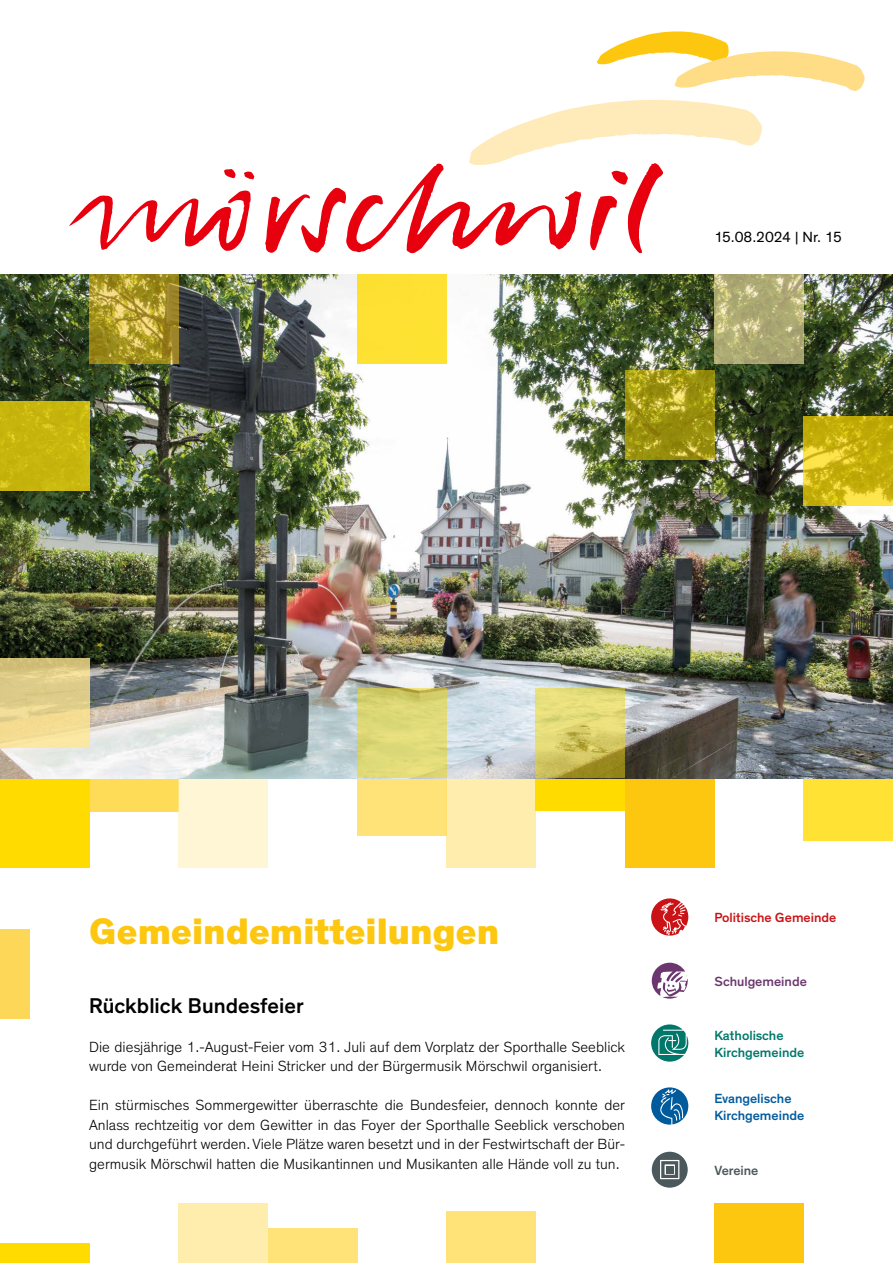
<style>
.page{position:relative;width:893px;height:1263px;background:#fff}
.page>*{position:absolute;margin:0;border:0;box-sizing:border-box;transform-origin:0 0}
.t1{font:800 37.5px "Theinhardt";letter-spacing:.005em;color:#fdc710}
.t2{font:500 21.75px "Theinhardt";color:#000}
.t3{font:300 15px/19.5px "Theinhardt";color:#000}
.t4{font:15px "Theinhardt";letter-spacing:-.005em;color:#000}
.t5{font:500 13.5px/17.2px "Theinhardt";color:#005b9d}
.t6{font:500 13.5px/17.2px "Theinhardt";color:#00776b}
.t7{font:500 13.5px "Theinhardt";color:#ca1317}
.t8{font:500 13.5px "Theinhardt";color:#6b376e}
.t9{font:500 13.5px "Theinhardt";color:#4b585c}
</style>
<div class="page">
<div style="left:89px;top:768px;width:90px;height:44px;background:#ffdc58"></div>
<div style="left:0;top:768px;width:89px;height:99px;background:#ffdb00"></div>
<div style="left:446px;top:768px;width:90px;height:99px;background:#ffedad"></div>
<div style="left:179px;top:768px;width:89px;height:99px;background:#fff6d6"></div>
<div style="left:625px;top:768px;width:89px;height:99px;background:#fdc710"></div>
<div style="left:357px;top:768px;width:89px;height:68px;background:#ffe379"></div>
<div style="left:804px;top:768px;width:89px;height:73px;background:#ffe233"></div>
<div style="left:536px;top:768px;width:89px;height:42px;background:#ffdb00"></div>
<img style="left:0;top:274px;width:893px;height:504px">
<svg style="left:651px;top:898px;width:37px;height:38px"></svg>
<svg style="left:652px;top:963px;width:36px;height:36px"></svg>
<svg style="left:651px;top:1024px;width:37px;height:38px"></svg>
<svg style="left:651px;top:1087px;width:37px;height:37px"></svg>
<svg style="left:652px;top:1152px;width:36px;height:36px"></svg>
<svg style="left:0;top:658px;width:89px;height:90px;background:#e6d38d"></svg>
<svg style="left:536px;top:689px;width:89px;height:89px;background:#d3c864"></svg>
<svg style="left:714px;top:274px;width:90px;height:89px;background:#b4af7a"></svg>
<svg style="left:357px;top:689px;width:89px;height:89px;background:#dcd775"></svg>
<svg style="left:89px;top:274px;width:90px;height:89px;background:#ae9a2f"></svg>
<svg style="left:804px;top:416px;width:89px;height:89px;background:#ceb817"></svg>
<svg style="left:625px;top:371px;width:89px;height:89px;background:#a49918"></svg>
<div style="left:357px;top:274px;width:89px;height:89px;background:#fee132"></div>
<div style="left:0;top:402px;width:89px;height:89px;background:#c7b50d"></div>
<svg style="left:469px;top:105px;width:172px;height:149px"></svg>
<div style="left:179px;top:1203px;width:89px;height:60px;background:#ffedad"></div>
<div style="left:0;top:1243px;width:89px;height:20px;background:#ffdb00"></div>
<div style="left:714px;top:1203px;width:90px;height:60px;background:#fdc710"></div>
<div style="left:268px;top:1228px;width:89px;height:35px;background:#ffe379"></div>
<div style="left:446px;top:1211px;width:90px;height:52px;background:#ffe379"></div>
<div style="left:0;top:930px;width:30px;height:89px;background:#fdd758"></div>
<svg style="left:224px;top:169px;width:11px;height:9px"></svg>
<svg style="left:244px;top:171px;width:10px;height:9px"></svg>
<svg style="left:69px;top:190px;width:182px;height:61px"></svg>
<svg style="left:265px;top:162px;width:317px;height:92px"></svg>
<svg style="left:588px;top:31px;width:277px;height:222px"></svg>
<p class="t4" style="left:714px;top:228px;width:129px">15.08.2024 | Nr. 15</p>
<h1 class="t1" style="left:89px;top:908px;width:412px">Gemeindemitteilungen</h1>
<h2 class="t2" style="left:89px;top:992px;width:216px">Rückblick Bundesfeier</h2>
<p class="t3" style="left:89px;top:1037px;width:537px">Die diesjährige 1.-August-Feier vom 31. Juli auf dem Vorplatz der Sporthalle Seeblick wurde von Gemeinderat Heini Stricker und der Bürgermusik Mörschwil organisiert.</p>
<p class="t3" style="left:89px;top:1095px;width:537px;text-align:justify">Ein stürmisches Sommergewitter überraschte die Bundesfeier, dennoch konnte der Anlass rechtzeitig vor dem Gewitter in das Foyer der Sporthalle Seeblick verschoben und durchgeführt werden. Viele Plätze waren besetzt und in der Festwirtschaft der Bür&shy;germusik Mörschwil hatten die Musikantinnen und Musikanten alle Hände voll zu tun.</p>
<p class="t7" style="left:714px;top:910px;width:124px">Politische Gemeinde</p>
<p class="t8" style="left:714px;top:973px;width:94px">Schulgemeinde</p>
<p class="t6" style="left:714px;top:1027px;width:91px">Katholische<br>Kirchgemeinde</p>
<p class="t5" style="left:714px;top:1090px;width:91px">Evangelische<br>Kirchgemeinde</p>
<p class="t9" style="left:714px;top:1162px;width:46px">Vereine</p>
</div>
